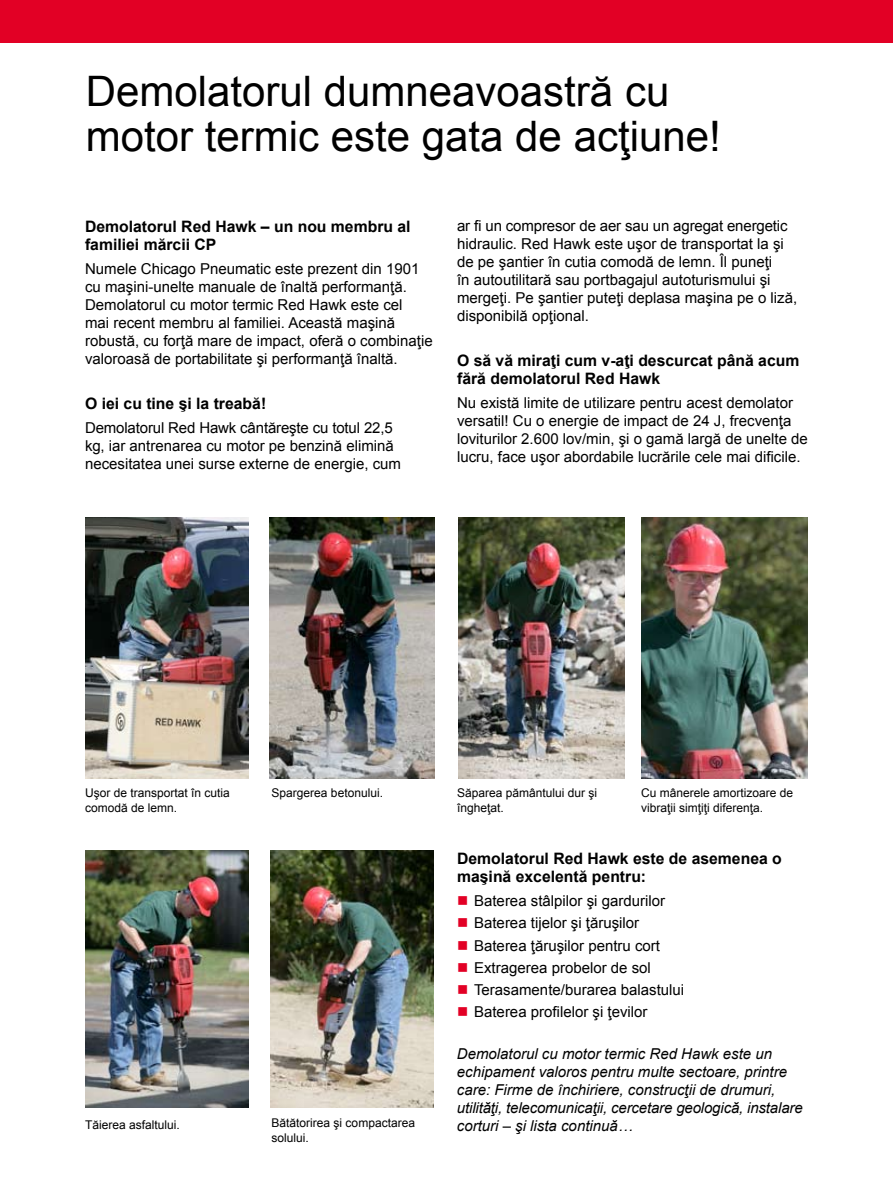
<style>
.page{position:relative;width:893px;height:1191px;background:#fff}
.page>*{position:absolute;margin:0;border:0;box-sizing:border-box;transform-origin:0 0}
.t1{font:42px/45px "Arial";color:#000}
.t2{font:700 15.75px/18px "Arial";color:#000}
.t3{font:15px/18px "Arial";color:#000}
.t4{font:italic 15px/18px "Arial";color:#000}
.t5{font:12px/15px "Arial";color:#000}
.s1{color:#e20025}
</style>
<div class="page">
<div style="left:0;top:0;width:893px;height:43px;background:#e20025"></div>
<img style="left:270px;top:518px;width:165px;height:260px">
<img style="left:459px;top:518px;width:166px;height:261px">
<img style="left:641px;top:518px;width:167px;height:261px">
<img style="left:85px;top:518px;width:164px;height:260px">
<img style="left:85px;top:850px;width:164px;height:257px">
<img style="left:270px;top:850px;width:164px;height:257px">
<h1 class="t1" style="left:86px;top:70px;width:636px">Demolatorul dumneavoastră cu motor termic este gata de acţiune!</h1>
<p class="t2" style="left:85px;top:218px;width:327px">Demolatorul Red Hawk – un nou membru al familiei mărcii CP</p>
<p class="t3" style="left:85px;top:260px;width:349px">Numele Chicago Pneumatic este prezent din 1901 cu maşini-unelte manuale de înaltă performanţă.<br>Demolatorul cu motor termic Red Hawk este cel<br>mai recent membru al familiei. Această maşină robustă, cu forţă mare de impact, oferă o combinaţie valoroasă de portabilitate şi performanţă înaltă.</p>
<p class="t2" style="left:85px;top:395px;width:183px">O iei cu tine şi la treabă!</p>
<p class="t3" style="left:85px;top:419px;width:317px">Demolatorul Red Hawk cântăreşte cu totul 22,5 kg, iar antrenarea cu motor pe benzină elimină necesitatea unei surse externe de energie, cum</p>
<p class="t3" style="left:457px;top:217px;width:342px">ar fi un compresor de aer sau un agregat energetic hidraulic. Red Hawk este uşor de transportat la şi de pe şantier în cutia comodă de lemn. Îl puneţi<br>în autoutilitară sau portbagajul autoturismului şi mergeţi. Pe şantier puteţi deplasa maşina pe o liză, disponibilă opţional.</p>
<p class="t2" style="left:457px;top:352px;width:344px">O să vă miraţi cum v-aţi descurcat până acum fără demolatorul Red Hawk</p>
<p class="t3" style="left:457px;top:394px;width:352px">Nu există limite de utilizare pentru acest demolator versatil! Cu o energie de impact de 24 J, frecvenţa loviturilor 2.600 lov/min, şi o gamă largă de unelte de lucru, face uşor abordabile lucrările cele mai dificile.</p>
<p class="t5" style="left:85px;top:786px;width:146px">Uşor de transportat în cutia comodă de lemn.</p>
<p class="t5" style="left:272px;top:786px;width:113px">Spargerea betonului.</p>
<p class="t5" style="left:457px;top:786px;width:142px">Săparea pământului dur şi îngheţat.</p>
<p class="t5" style="left:641px;top:786px;width:154px">Cu mânerele amortizoare de vibraţii simţiţi diferenţa.</p>
<p class="t5" style="left:85px;top:1117px;width:96px">Tăierea asfaltului.</p>
<p class="t5" style="left:272px;top:1115px;width:145px">Bătătorirea şi compactarea solului.</p>
<p class="t2" style="left:457px;top:849px;width:326px">Demolatorul Red Hawk este de asemenea o maşină excelentă pentru:</p>
<p class="t3" style="left:457px;top:892px;width:209px"><span class="s1">■</span> Baterea stâlpilor şi gardurilor</p>
<p class="t3" style="left:457px;top:914px;width:184px"><span class="s1">■</span> Baterea tijelor şi ţăruşilor</p>
<p class="t3" style="left:457px;top:936px;width:204px"><span class="s1">■</span> Baterea ţăruşilor pentru cort</p>
<p class="t3" style="left:457px;top:958px;width:195px"><span class="s1">■</span> Extragerea probelor de sol</p>
<p class="t3" style="left:457px;top:981px;width:229px"><span class="s1">■</span> Terasamente/burarea balastului</p>
<p class="t3" style="left:457px;top:1003px;width:192px"><span class="s1">■</span> Baterea profilelor şi ţevilor</p>
<p class="t4" style="left:457px;top:1044px;width:347px">Demolatorul cu motor termic Red Hawk este un echipament valoros pentru multe sectoare, printre care: Firme de închiriere, construcţii de drumuri, utilităţi, telecomunicaţii, cercetare geologică, instalare corturi – şi lista continuă…</p>
</div>
